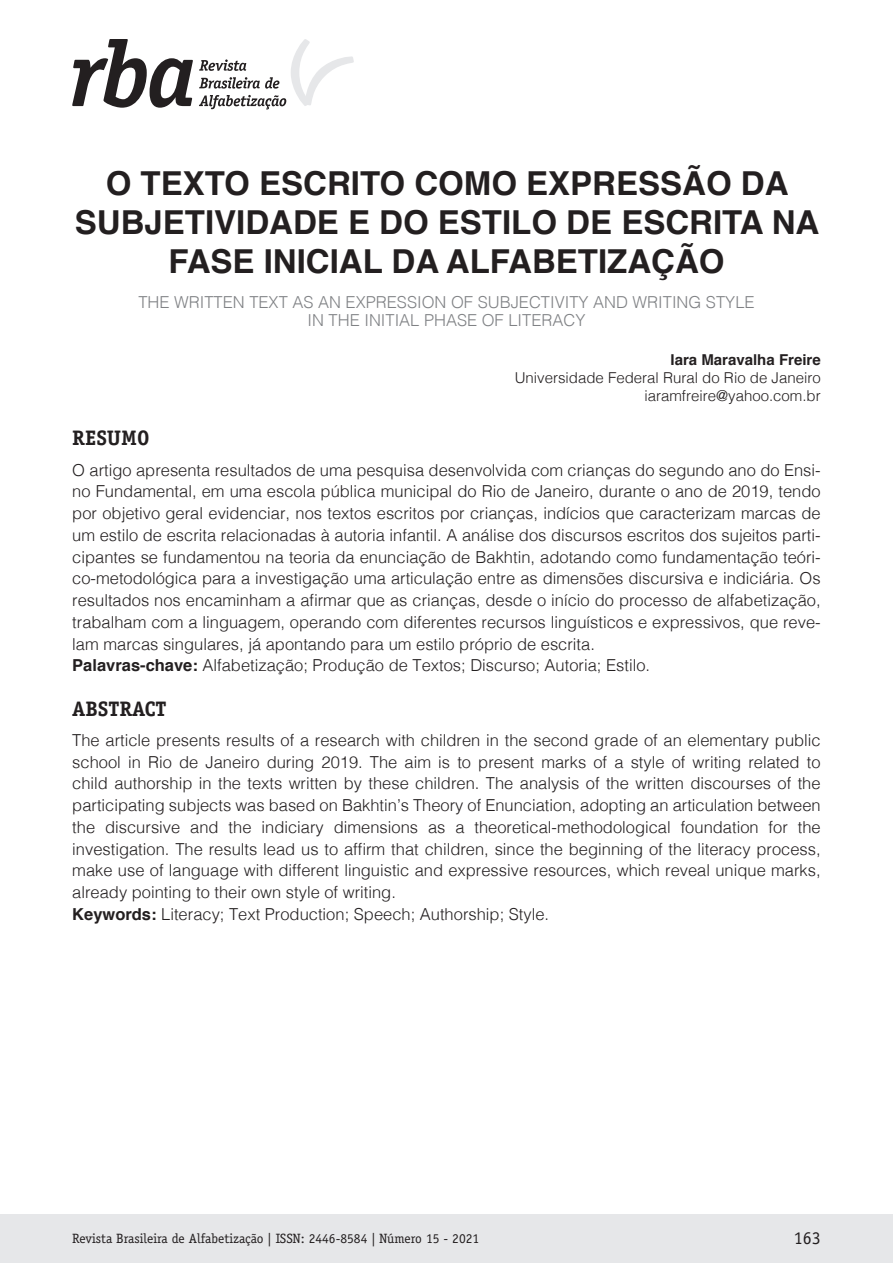
<style>
.page{position:relative;width:893px;height:1263px;background:#fff}
.page>*{position:absolute;margin:0;border:0;box-sizing:border-box;transform-origin:0 0}
._00_Titulo_Principal{font:700 33px/39px "Helvetica";color:#231f20;text-align:center}
._00_Titulo_Resumo_Ab{font:700 21px "Officina Serif Std";color:#231f20}
.t1{font:18px "Officina Serif Std";color:#231f20}
._00_Texto_Resumo_Abs{font:300 16.5px/21.8px "Helvetica";color:#231f20;text-align:justify}
._00_Titulo_Principal-2{font:300 16.5px/18px "Helvetica";color:#808285;text-align:center}
._00_Dados_Autor{font:300 15px/18px "Helvetica";color:#231f20;text-align:right}
.t2{font:13.5px "Officina Serif Std";color:#231f20}
.s1{font-weight:700}
</style>
<div class="page">
<div style="left:0;top:1215px;width:893px;height:48px;background:#e6e7e9"></div>
<svg style="left:72px;top:39px;width:121px;height:69px"></svg>
<svg style="left:199px;top:39px;width:155px;height:70px"></svg>
<p class="_00_Titulo_Principal" style="left:75px;top:164px;width:746px">O TEXTO ESCRITO COMO EXPRESSÃO DA<br>SUBJETIVIDADE E DO ESTILO DE ESCRITA NA<br>FASE INICIAL DA ALFABETIZAÇÃO</p>
<p class="_00_Titulo_Principal-2" style="left:138px;top:292px;width:618px">THE WRITTEN TEXT AS AN EXPRESSION OF SUBJECTIVITY AND WRITING STYLE<br>IN THE INITIAL PHASE OF LITERACY</p>
<p class="_00_Dados_Autor" style="left:515px;top:350px;width:307px"><span class="s1">Iara Maravalha Freire<br></span>Universidade Federal Rural do Rio de Janeiro iaramfreire@yahoo.com.br</p>
<p class="_00_Titulo_Resumo_Ab" style="left:72px;top:425px;width:79px">RESUMO</p>
<p class="_00_Texto_Resumo_Abs" style="left:72px;top:458px;width:750px">O artigo apresenta resultados de uma pesquisa desenvolvida com crianças do segundo ano do Ensi&shy;no Fundamental, em uma escola pública municipal do Rio de Janeiro, durante o ano de 2019, tendo por objetivo geral evidenciar, nos textos escritos por crianças, indícios que caracterizam marcas de um estilo de escrita relacionadas à autoria infantil. A análise dos discursos escritos dos sujeitos parti&shy;cipantes se fundamentou na teoria da enunciação de Bakhtin, adotando como fundamentação teóri&shy;co-metodológica para a investigação uma articulação entre as dimensões discursiva e indiciária. Os resultados nos encaminham a afirmar que as crianças, desde o início do processo de alfabetização, trabalham com a linguagem, operando com diferentes recursos linguísticos e expressivos, que reve&shy;lam marcas singulares, já apontando para um estilo próprio de escrita.</p>
<p class="_00_Texto_Resumo_Abs" style="left:72px;top:653px;width:579px"><span class="s1">Palavras-chave:</span> Alfabetização; Produção de Textos; Discurso; Autoria; Estilo.</p>
<p class="_00_Titulo_Resumo_Ab" style="left:72px;top:695px;width:96px">ABSTRACT</p>
<p class="_00_Texto_Resumo_Abs" style="left:72px;top:728px;width:750px">The article presents results of a research with children in the second grade of an elementary public school in Rio de Janeiro during 2019. The aim is to present marks of a style of writing related to child authorship in the texts written by these children. The analysis of the written discourses of the participating subjects was based on Bakhtin’s Theory of Enunciation, adopting an articulation between the discursive and the indiciary dimensions as a theoretical-methodological foundation for the investigation. The results lead us to affirm that children, since the beginning of the literacy process, make use of language with different linguistic and expressive resources, which reveal unique marks, already pointing to their own style of writing.</p>
<p class="_00_Texto_Resumo_Abs" style="left:72px;top:902px;width:478px"><span class="s1">Keywords:</span> Literacy; Text Production; Speech; Authorship; Style.</p>
<p class="t2" style="left:72px;top:1230px;width:408px">Revista Brasileira de Alfabetização | ISSN: 2446-8584 | Número 15 - 2021</p>
<p class="t1" style="left:794px;top:1227px;width:28px">163</p>
</div>
